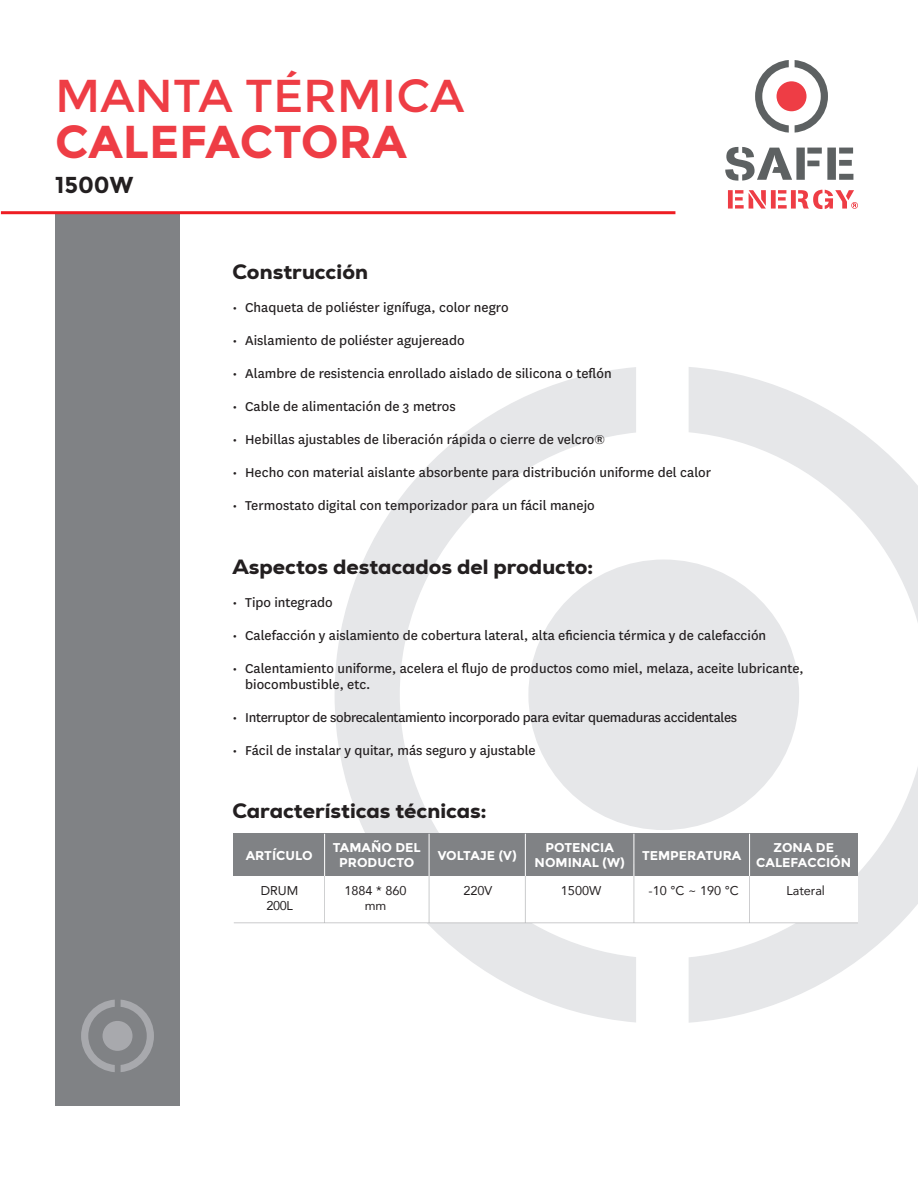
<style>
.page{position:relative;width:918px;height:1188px;background:#fff}
.page>*{position:absolute;margin:0;border:0;box-sizing:border-box;transform-origin:0 0}
.t1{font:46.05px "Montserrat";color:#ee3d45}
.t2{font:700 46.05px "Montserrat";color:#ee3d45}
.t3{font:700 23.1px "Montserrat";color:#231f20}
.t4{font:800 21px "Nexa";color:#231f20}
.t5{font:15px/16.5px "National";color:#231f20}
.t6{font:15px "National";letter-spacing:-.02em;color:#231f20}
.t7{font:700 12.75px/14.5px "Montserrat";color:#fff;text-align:center}
.t8{font:12.75px "Avenir";color:#231f20}
</style>
<div class="page">
<div style="left:528px;top:560px;width:271px;height:270px;background:#e6e7e9;border-radius:50%"></div>
<svg style="left:689px;top:367px;width:229px;height:656px"></svg>
<svg style="left:335px;top:367px;width:301px;height:656px"></svg>
<div style="left:234px;top:876px;width:624px;height:47px;background:#fff"></div>
<hr style="left:429px;top:864px;width:1px;height:59px;background:#939598">
<hr style="left:324px;top:875px;width:1px;height:48px;background:#939598">
<div style="left:234px;top:834px;width:624px;height:42px;background:#808285"></div>
<hr style="left:324px;top:834px;width:1px;height:42px;background:#fff">
<hr style="left:429px;top:834px;width:1px;height:42px;background:#fff">
<hr style="left:525px;top:864px;width:1px;height:59px;background:#939598">
<hr style="left:525px;top:834px;width:1px;height:42px;background:#fff">
<hr style="left:634px;top:864px;width:1px;height:59px;background:#939598">
<hr style="left:634px;top:834px;width:1px;height:42px;background:#fff">
<hr style="left:749px;top:864px;width:1px;height:59px;background:#939598">
<hr style="left:749px;top:834px;width:1px;height:42px;background:#fff">
<hr style="left:234px;top:922px;width:624px;height:1px;background:#939598">
<div style="left:55px;top:213px;width:125px;height:893px;background:#808285"></div>
<div style="left:777px;top:81px;width:30px;height:30px;background:#ee3d45;border-radius:50%"></div>
<svg style="left:755px;top:60px;width:34px;height:73px"></svg>
<svg style="left:795px;top:60px;width:33px;height:73px"></svg>
<svg style="left:725px;top:147px;width:128px;height:34px"></svg>
<svg style="left:728px;top:190px;width:130px;height:19px"></svg>
<hr style="left:1px;top:211px;width:674px;height:3px;background:#ee1d23">
<div style="left:103px;top:1021px;width:30px;height:30px;background:#a8a9ad;border-radius:50%"></div>
<svg style="left:81px;top:1000px;width:34px;height:72px"></svg>
<svg style="left:121px;top:1000px;width:33px;height:72px"></svg>
<h1 class="t1" style="left:55px;top:69px;width:411px">MANTA TÉRMICA</h1>
<h1 class="t2" style="left:55px;top:115px;width:353px">CALEFACTORA</h1>
<h2 class="t3" style="left:55px;top:171px;width:80px">1500W</h2>
<h3 class="t4" style="left:232px;top:258px;width:137px">Construcción</h3>
<p class="t5" style="left:232px;top:299px;width:278px">• Chaqueta de poliéster ignífuga, color negro</p>
<p class="t5" style="left:232px;top:332px;width:234px">• Aislamiento de poliéster agujereado</p>
<p class="t5" style="left:232px;top:365px;width:381px">• Alambre de resistencia enrollado aislado de silicona o teflón</p>
<p class="t5" style="left:232px;top:398px;width:225px">• Cable de alimentación de 3 metros</p>
<p class="t5" style="left:232px;top:431px;width:374px">• Hebillas ajustables de liberación rápida o cierre de velcro®</p>
<p class="t5" style="left:232px;top:464px;width:480px">• Hecho con material aislante absorbente para distribución uniforme del calor</p>
<p class="t5" style="left:232px;top:497px;width:364px">• Termostato digital con temporizador para un fácil manejo</p>
<h3 class="t4" style="left:232px;top:553px;width:362px">Aspectos destacados del producto:</h3>
<p class="t5" style="left:232px;top:593px;width:102px">• Tipo integrado</p>
<p class="t5" style="left:232px;top:626px;width:535px">• Calefacción y aislamiento de cobertura lateral, alta eficiencia térmica y de calefacción</p>
<p class="t5" style="left:245px;top:659px;width:560px;text-indent:-13px">• Calentamiento uniforme, acelera el flujo de productos como miel, melaza, aceite lubricante, biocombustible, etc.</p>
<p class="t6" style="left:232px;top:708px;width:506px">• Interruptor de sobrecalentamiento incorporado para evitar quemaduras accidentales</p>
<p class="t5" style="left:232px;top:742px;width:305px">• Fácil de instalar y quitar, más seguro y ajustable</p>
<h3 class="t4" style="left:232px;top:797px;width:255px">Características técnicas:</h3>
<p class="t7" style="left:246px;top:848px;width:68px">ARTÍCULO</p>
<p class="t7" style="left:333px;top:840px;width:89px">TAMAÑO DEL<br>PRODUCTO</p>
<p class="t7" style="left:438px;top:848px;width:80px">VOLTAJE (V)</p>
<p class="t7" style="left:642px;top:848px;width:101px">TEMPERATURA</p>
<p class="t7" style="left:756px;top:840px;width:96px">ZONA DE<br>CALEFACCIÓN</p>
<p class="t7" style="left:535px;top:840px;width:92px">POTENCIA<br>NOMINAL (W)</p>
<p class="t8" style="left:261px;top:880px;width:39px">DRUM</p>
<p class="t8" style="left:344px;top:880px;width:64px">1884 * 860</p>
<p class="t8" style="left:463px;top:880px;width:30px">220V</p>
<p class="t8" style="left:561px;top:880px;width:42px">1500W</p>
<p class="t8" style="left:649px;top:880px;width:92px">-10 °C ~ 190 °C</p>
<p class="t8" style="left:786px;top:880px;width:40px">Lateral</p>
<p class="t8" style="left:266px;top:895px;width:28px">200L</p>
<p class="t8" style="left:365px;top:895px;width:23px">mm</p>
</div>
